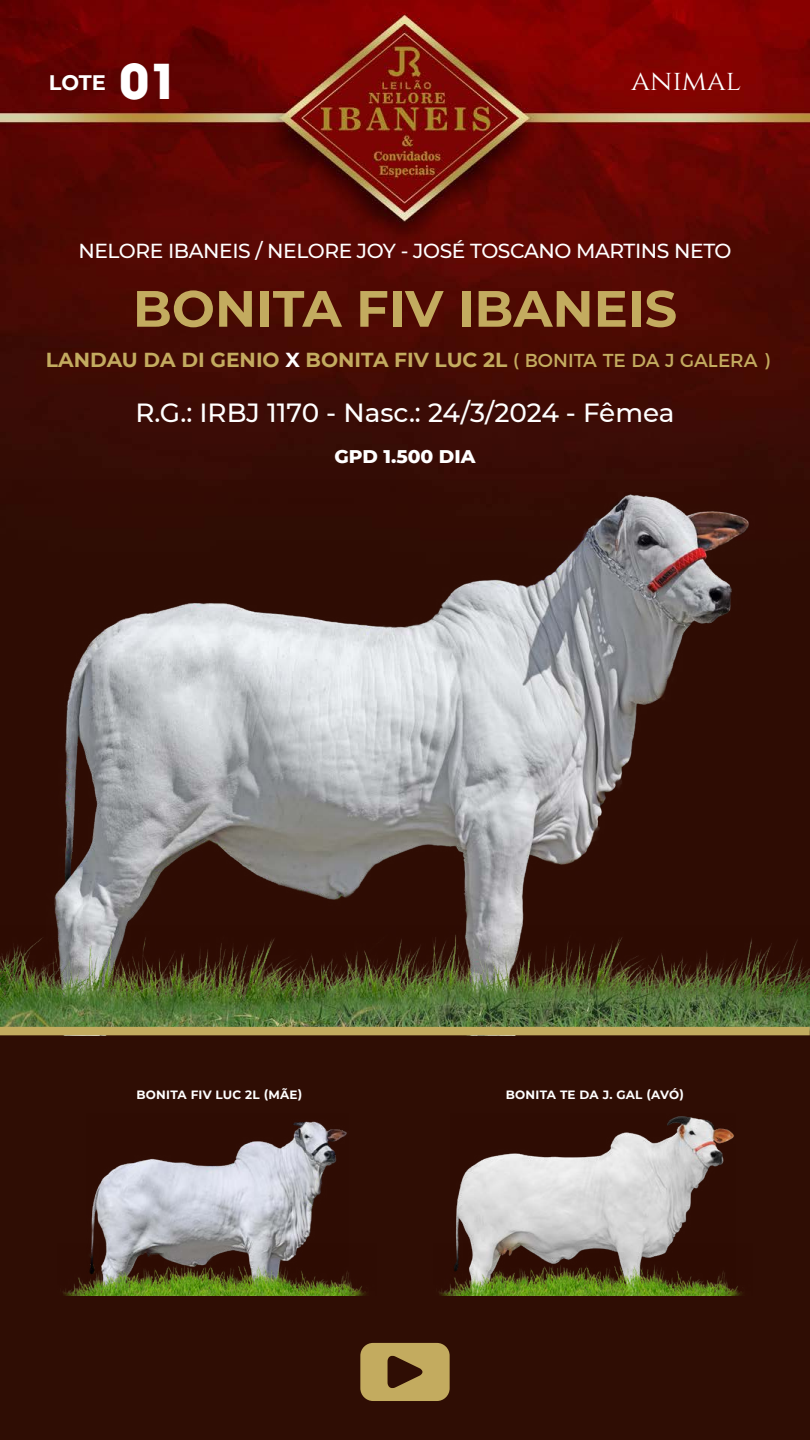
<style>
.page{position:relative;width:810px;height:1440px;background:#fff}
.page>*{position:absolute;margin:0;border:0;box-sizing:border-box;transform-origin:0 0}
.t1{font:700 51px "Montserrat";color:#c3ab5f}
.t2{font:700 48px "Avant Garde LT";color:#fff}
.t3{font:28.5px "Cinzel";color:#fff}
.t4{font:500 26.25px "Montserrat";color:#fff}
.t5{font:700 21px "Montserrat";color:#fff}
.t6{font:700 20.25px "Montserrat";color:#c3ab5f}
.t7{font:500 20.25px "Montserrat";letter-spacing:-.02em;color:#fff}
.t8{font:800 18.75px "Montserrat";color:#fff}
.t9{font:700 12px "Montserrat";letter-spacing:.02em;color:#fff}
.s1{color:#fff}
.s2{font-weight:400;font-size:18.75px}
</style>
<div class="page">
<img style="left:0;top:0;width:810px;height:1440px">
<svg style="left:360px;top:1343px;width:90px;height:58px;background:#a98f4f"></svg>
<img style="left:87px;top:1114px;width:262px;height:130px">
<img style="left:58px;top:1244px;width:319px;height:51px">
<img style="left:451px;top:1114px;width:284px;height:130px">
<img style="left:433px;top:1244px;width:319px;height:51px">
<img style="left:0;top:479px;width:810px;height:446px">
<img style="left:0;top:925px;width:810px;height:102px">
<div style="left:0;top:1027px;width:810px;height:8px;background:#c3ab5f"></div>
<p class="t5" style="left:49px;top:67px;width:59px">LOTE</p>
<h2 class="t2" style="left:119px;top:50px;width:61px">01</h2>
<h3 class="t3" style="left:631px;top:64px;width:111px">ANIMAL</h3>
<p class="t7" style="left:78px;top:237px;width:655px">NELORE IBANEIS / NELORE JOY - JOSÉ TOSCANO MARTINS NETO</p>
<h1 class="t1" style="left:133px;top:272px;width:546px">BONITA FIV IBANEIS</h1>
<p class="t6" style="left:46px;top:345px;width:725px">LANDAU DA DI GENIO <span class="s1">X</span> BONITA FIV LUC 2L <span class="s2">( BONITA TE DA J GALERA )</span></p>
<p class="t4" style="left:135px;top:394px;width:541px">R.G.: IRBJ 1170 - Nasc.: 24/3/2024 - Fêmea</p>
<p class="t8" style="left:334px;top:443px;width:143px">GPD 1.500 DIA</p>
<p class="t9" style="left:136px;top:1086px;width:167px">BONITA FIV LUC 2L (MÃE)</p>
<p class="t9" style="left:506px;top:1086px;width:180px">BONITA TE DA J. GAL (AVÓ)</p>
</div>
